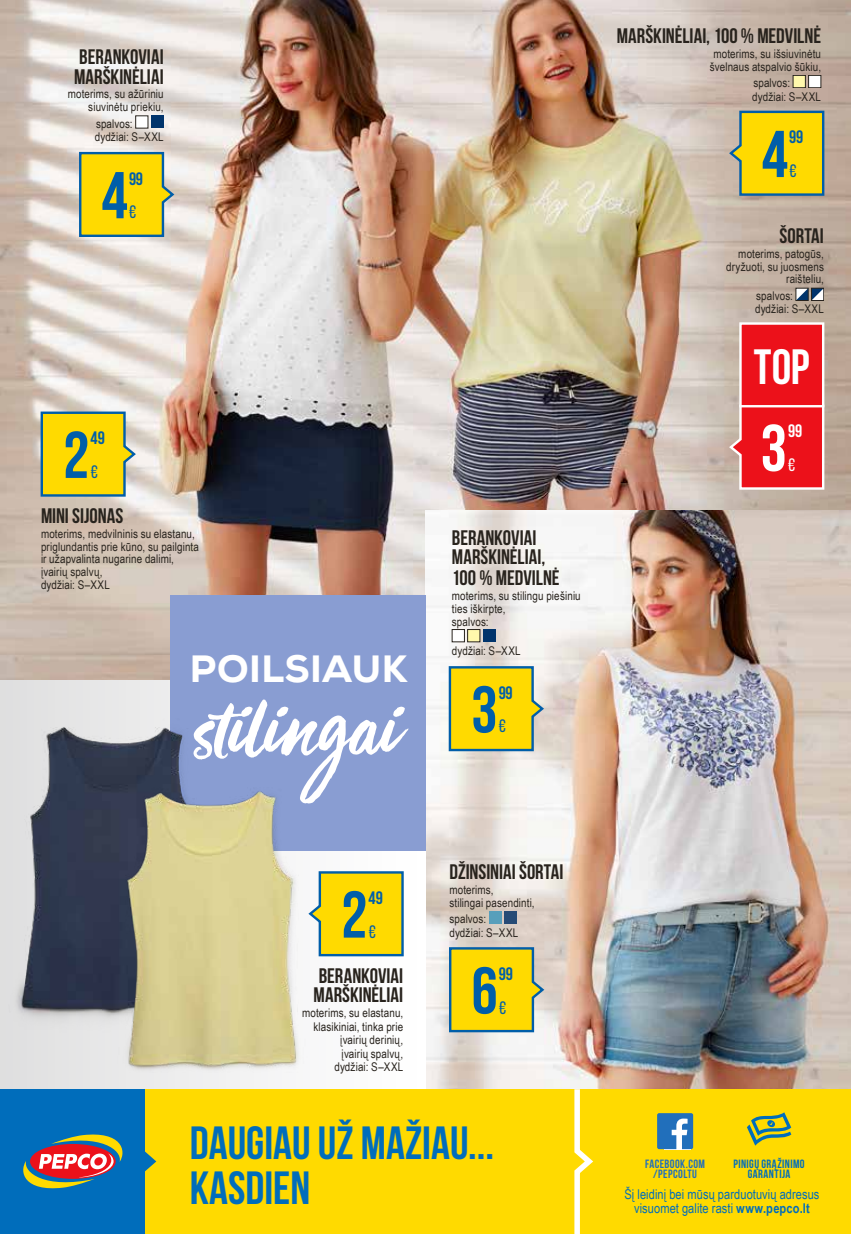
<style>
.page{position:relative;width:851px;height:1234px;background:#fff}
.page>*{position:absolute;margin:0;border:0;box-sizing:border-box;transform-origin:0 0}
.t1{font:88.5px "Viva Beautiful B";color:#fff}
.t2{font:700 66px "Bebas Neue";color:#005ea9}
.t3{font:700 66px "Bebas Neue";color:#fff}
.t4{font:700 49.5px "Bebas Neue";color:#fff}
.t5{font:700 46.5px/45px "Bebas Neue";color:#006dbb}
.t6{font:800 37.95px "Nexa";letter-spacing:.015em;color:#fff}
.t7{font:700 21px/20.4px "Bebas Neue";color:#28231d}
.t8{font:700 18px "Bebas Neue";letter-spacing:-.01em;color:#005ea9}
.t9{font:18px "Bebas Neue";color:#005ea9}
.t10{font:700 18px "Bebas Neue";color:#fff}
.t11{font:18px "Bebas Neue";color:#fff}
.t12{font:13.5px/13.5px "Arial Narrow";letter-spacing:.005em;color:#006dbb;text-align:center}
.t13{font:12px/13.5px "Arial Narrow";letter-spacing:.01em;color:#28231d}
.t14{font:700 12px/10.5px "Bebas Neue";letter-spacing:.035em;color:#006dbb;text-align:center}
.t15{font:700 12px/10.5px "Bebas Neue";letter-spacing:.035em;color:#216fbb;text-align:center}
.s1{font-weight:700}
</style>
<div class="page">
<img style="left:0;top:0;width:850px;height:680px">
<img style="left:425px;top:510px;width:425px;height:578px">
<svg style="left:0;top:680px;width:425px;height:408px"></svg>
<svg style="left:78px;top:151px;width:98px;height:87px;background:#e4cf2f"></svg>
<svg style="left:727px;top:109px;width:98px;height:88px;background:#dec828"></svg>
<svg style="left:447px;top:664px;width:99px;height:88px;background:#e3cf33"></svg>
<svg style="left:448px;top:945px;width:98px;height:88px;background:#e3cf30"></svg>
<svg style="left:338px;top:869px;width:67px;height:88px;background:#e8d11b"></svg>
<svg style="left:39px;top:410px;width:99px;height:87px;background:#e2ce2f"></svg>
<div style="left:170px;top:595px;width:255px;height:255px;background:#899dd2"></div>
<img style="left:0;top:707px;width:183px;height:332px">
<img style="left:82px;top:770px;width:256px;height:318px">
<img style="left:82px;top:779px;width:256px;height:308px">
<div style="left:489px;top:911px;width:12px;height:12px;background:#579fbb"></div>
<div style="left:504px;top:911px;width:13px;height:12px;background:#264b76"></div>
<div style="left:793px;top:75px;width:12px;height:13px;background:#fff8ac"></div>
<div style="left:792px;top:75px;width:13px;height:13px;border:1px solid #28231d"></div>
<div style="left:808px;top:75px;width:12px;height:13px;background:#fff"></div>
<div style="left:808px;top:75px;width:13px;height:13px;border:1px solid #28231d"></div>
<div style="left:452px;top:629px;width:12px;height:12px;background:#fff"></div>
<div style="left:452px;top:629px;width:12px;height:13px;border:1px solid #28231d"></div>
<div style="left:467px;top:629px;width:13px;height:12px;background:#fff8ac"></div>
<div style="left:467px;top:629px;width:13px;height:13px;border:1px solid #28231d"></div>
<div style="left:483px;top:629px;width:12px;height:13px;background:#00346c"></div>
<div style="left:136px;top:116px;width:12px;height:12px;background:#fff"></div>
<div style="left:135px;top:116px;width:13px;height:12px;border:1px solid #28231d"></div>
<div style="left:151px;top:116px;width:13px;height:12px;background:#00346c"></div>
<svg style="left:795px;top:288px;width:26px;height:13px"></svg>
<div style="left:811px;top:288px;width:12px;height:13px;border:1px solid #28231d"></div>
<svg style="left:727px;top:403px;width:98px;height:88px;background:#e8393f"></svg>
<div style="left:739px;top:322px;width:85px;height:85px;background:#ec111a;border:2px solid #fff"></div>
<div style="left:0;top:1088px;width:850px;height:145px;background:#ffda00"></div>
<svg style="left:0;top:1088px;width:156px;height:145px;background:#35769d"></svg>
<svg style="left:571px;top:1083px;width:26px;height:150px"></svg>
<svg style="left:747px;top:1112px;width:44px;height:33px"></svg>
<svg style="left:657px;top:1113px;width:36px;height:35px"></svg>
<h3 class="t7" style="left:74px;top:47px;width:91px;line-height:19.5px">BERANKOVIAI<br>MARŠKINĖLIAI</h3>
<p class="t13" style="left:68px;top:87px;width:97px;line-height:12.8px;text-align:right">moterims, su ažūriniu siuvinėtu priekiu,</p>
<p class="t13" style="left:95px;top:116px;width:70px">spalvos: dydžiai: S–XXL</p>
<h2 class="t2" style="left:101px;top:159px;width:28px">4</h2>
<h3 class="t8" style="left:129px;top:168px;width:16px">99</h3>
<h3 class="t9" style="left:129px;top:202px;width:9px">€</h3>
<h2 class="t2" style="left:63px;top:419px;width:28px">2</h2>
<h3 class="t8" style="left:90px;top:428px;width:16px">49</h3>
<h3 class="t9" style="left:91px;top:462px;width:9px">€</h3>
<h3 class="t7" style="left:41px;top:505px;width:84px">MINI SIJONAS</h3>
<p class="t13" style="left:41px;top:526px;width:159px;line-height:12.9px">moterims, medvilninis su elastanu, priglundantis prie kūno, su pailginta ir užapvalinta nugarine dalimi, įvairių spalvų,<br>dydžiai: S–XXL</p>
<h3 class="t6" style="left:190px;top:644px;width:219px">POILSIAUK</h3>
<h1 class="t1" style="left:195px;top:669px;width:206px">stilingai</h1>
<h2 class="t2" style="left:341px;top:878px;width:28px">2</h2>
<h3 class="t8" style="left:368px;top:887px;width:16px">49</h3>
<h3 class="t9" style="left:369px;top:921px;width:9px">€</h3>
<h3 class="t7" style="left:313px;top:965px;width:91px;line-height:19.5px">BERANKOVIAI<br>MARŠKINĖLIAI</h3>
<p class="t13" style="left:302px;top:1005px;width:103px;text-align:right">moterims, su elastanu, klasikiniai, tinka prie įvairių derinių,<br>įvairių spalvų,<br>dydžiai: S–XXL</p>
<h3 class="t7" style="left:452px;top:527px;width:109px">BERANKOVIAI<br>MARŠKINĖLIAI,<br>100 % MEDVILNĖ</h3>
<p class="t13" style="left:452px;top:588px;width:130px;line-height:13px">moterims, su stilingu piešiniu ties iškirpte,<br>spalvos:</p>
<p class="t13" style="left:452px;top:643px;width:70px">dydžiai: S–XXL</p>
<h2 class="t2" style="left:471px;top:673px;width:28px">3</h2>
<h3 class="t8" style="left:498px;top:682px;width:16px">99</h3>
<h3 class="t9" style="left:499px;top:716px;width:9px">€</h3>
<h3 class="t7" style="left:449px;top:861px;width:115px">DŽINSINIAI ŠORTAI</h3>
<p class="t13" style="left:449px;top:882px;width:87px;line-height:12.8px">moterims,<br>stilingai pasendinti,</p>
<p class="t13" style="left:449px;top:911px;width:70px">spalvos: dydžiai: S–XXL</p>
<h2 class="t2" style="left:471px;top:954px;width:28px">6</h2>
<h3 class="t8" style="left:499px;top:963px;width:16px">99</h3>
<h3 class="t9" style="left:499px;top:997px;width:9px">€</h3>
<h3 class="t5" style="left:190px;top:1119px;width:306px">DAUGIAU UŽ MAŽIAU...<br>KASDIEN</h3>
<h3 class="t7" style="left:616px;top:26px;width:206px">MARŠKINĖLIAI, 100 % MEDVILNĖ</h3>
<p class="t13" style="left:709px;top:47px;width:113px;line-height:12.8px">moterims, su išsiuvinėtu švelnaus atspalvio šūkiu,</p>
<p class="t13" style="left:752px;top:76px;width:70px">spalvos: dydžiai: S–XXL</p>
<h2 class="t2" style="left:761px;top:118px;width:28px">4</h2>
<h3 class="t8" style="left:789px;top:127px;width:16px">99</h3>
<h3 class="t9" style="left:789px;top:161px;width:9px">€</h3>
<h3 class="t7" style="left:779px;top:226px;width:46px">ŠORTAI</h3>
<p class="t13" style="left:726px;top:247px;width:99px;line-height:12.8px;text-align:right">moterims, patogūs, dryžuoti, su juosmens raišteliu,</p>
<p class="t13" style="left:755px;top:288px;width:70px">spalvos: dydžiai: S–XXL</p>
<h3 class="t4" style="left:753px;top:339px;width:57px">TOP</h3>
<h2 class="t3" style="left:760px;top:412px;width:28px">3</h2>
<h3 class="t10" style="left:787px;top:421px;width:16px">99</h3>
<h3 class="t11" style="left:788px;top:455px;width:9px">€</h3>
<p class="t14" style="left:733px;top:1157px;width:73px">PINIGŲ GRĄŽINIMO<br>GARANTIJA</p>
<p class="t12" style="left:624px;top:1186px;width:196px">Šį leidinį bei mūsų parduotuvių adresus visuomet galite rasti <span class="s1">www.pepco.lt</span></p>
<p class="t15" style="left:645px;top:1157px;width:61px">FACEBOOK.COM /PEPCOLTU</p>
</div>
